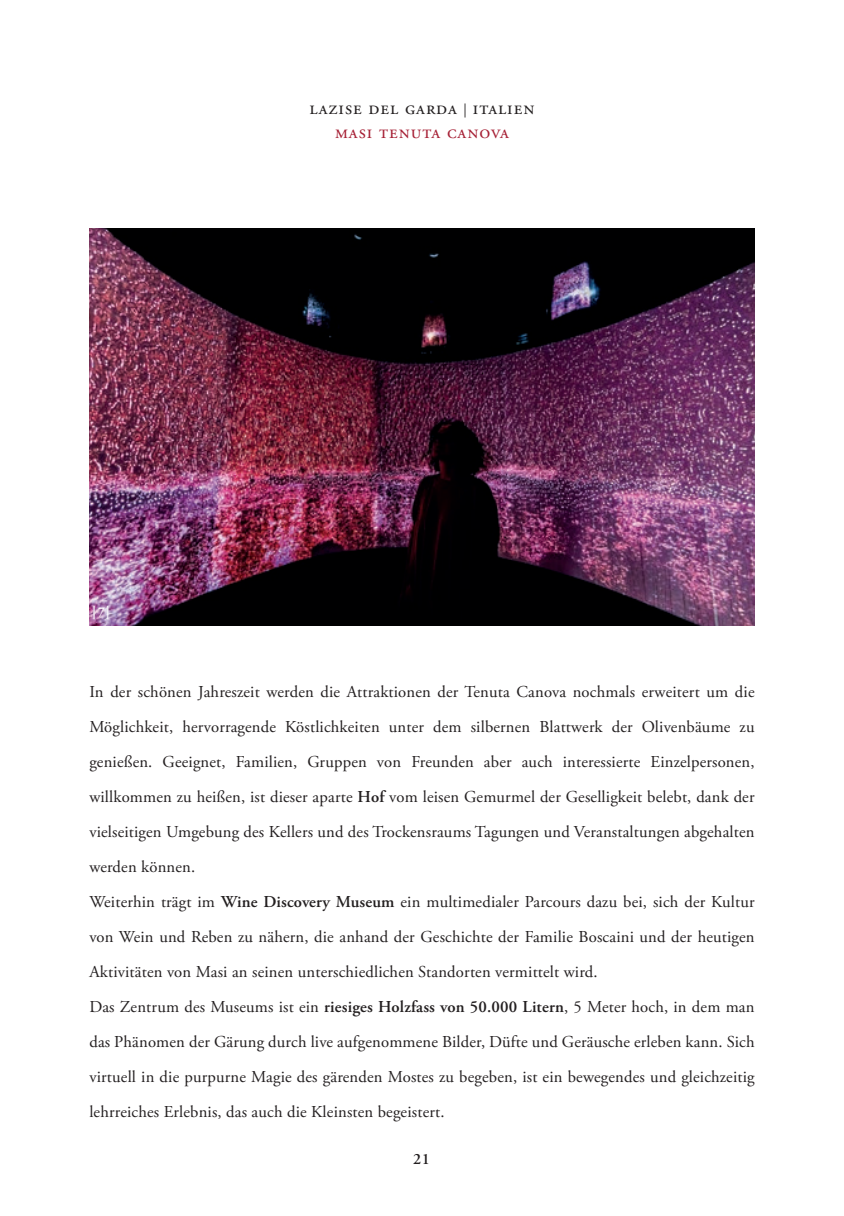
<style>
.page{position:relative;width:844px;height:1216px;background:#fff}
.page>*{position:absolute;margin:0;border:0;box-sizing:border-box;transform-origin:0 0}
.t1{font:19.25px/23.1px "Adobe Garamond Pro";letter-spacing:.05em;color:#231f20;text-align:center}
.t2{font:16.62px/35px "Adobe Garamond Pro";letter-spacing:.005em;color:#231f20}
.t3{font:600 15.75px "Adobe Garamond Pro";color:#231f20}
.t4{font:600 13.47px "Adobe Garamond Pro";color:#fff}
.s1{font-size:14px}
.s2{color:#a62035}
.s3{font-weight:600}
</style>
<div class="page">
<img style="left:89px;top:228px;width:665px;height:397px">
<p class="t4" style="left:93px;top:604px;width:18px">|7|</p>
<p class="t1" style="left:309px;top:97px;width:226px">lazise del garda <span class="s1">|</span> italien <span class="s2">masi tenuta canova</span></p>
<p class="t2" style="left:89px;top:674px;width:666px">In der schönen Jahreszeit werden die Attraktionen der Tenuta Canova nochmals erweitert um die Möglichkeit, hervorragende Köstlichkeiten unter dem silbernen Blattwerk der Olivenbäume zu genießen. Geeignet, Familien, Gruppen von Freunden aber auch interessierte Einzelpersonen, willkommen zu heißen, ist dieser aparte <span class="s3">Hof</span> vom leisen Gemurmel der Geselligkeit belebt, dank der vielseitigen Umgebung des Kellers und des Trockensraums Tagungen und Veranstaltungen abgehalten werden können.<br>Weiterhin trägt im <span class="s3">Wine Discovery Museum</span> ein multimedialer Parcours dazu bei, sich der Kultur von Wein und Reben zu nähern, die anhand der Geschichte der Familie Boscaini und der heutigen Aktivitäten von Masi an seinen unterschiedlichen Standorten vermittelt wird.<br>Das Zentrum des Museums ist ein <span class="s3">riesiges Holzfass von 50.000 Litern</span>, 5 Meter hoch, in dem man das Phänomen der Gärung durch live aufgenommene Bilder, Düfte und Geräusche erleben kann. Sich virtuell in die purpurne Magie des gärenden Mostes zu begeben, ist ein bewegendes und gleichzeitig lehrreiches Erlebnis, das auch die Kleinsten begeistert.</p>
<p class="t3" style="left:413px;top:1149px;width:18px">21</p>
</div>
